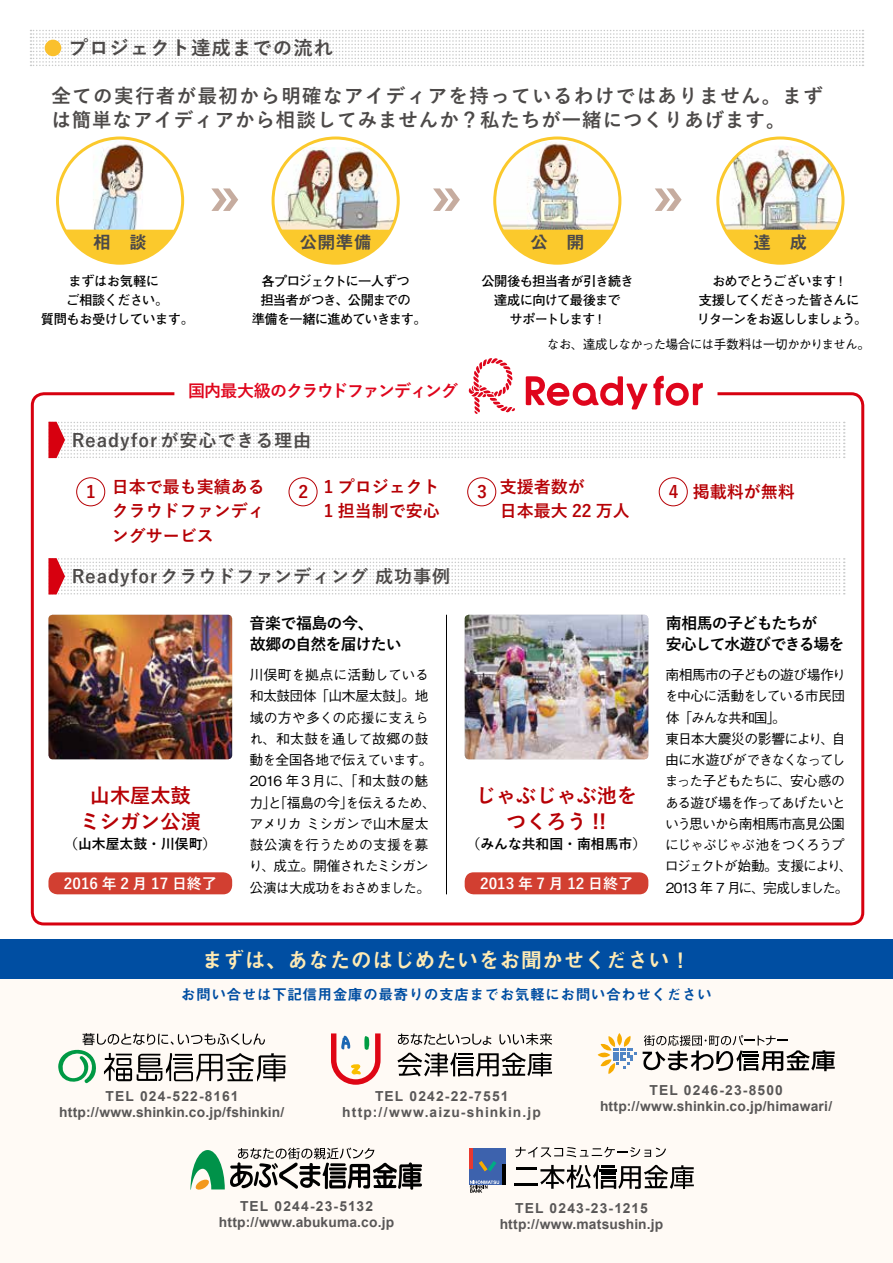
<style>
.page{position:relative;width:893px;height:1263px;background:#fff}
.page>*{position:absolute;margin:0;border:0;box-sizing:border-box;transform-origin:0 0}
.t1{font:21.3px "Midashi Go Pro MB31";color:#feeab4}
.t2{font:700 20.25px/25.5px "Yu Go";color:#b60005;text-align:center}
.t3{font:700 19.5px/23.4px "Yu Go";letter-spacing:.075em;color:#4c4948}
.t4{font:700 19.5px "Yu Go";letter-spacing:.05em;color:#4c4948}
.t5{font:700 18px "Yu Go";letter-spacing:.05em;color:#4c4948}
.t6{font:18px "Midashi Go Pro MB31";color:#4c4948}
.t7{font:700 16.95px/24.5px "Yu Go";color:#b60005}
.t8{font:700 16.95px "Yu Go";letter-spacing:-.06em;color:#df051c}
.t9{font:700 15.9px/21.3px "Yu Go";letter-spacing:-.05em;color:#000}
.t10{font:14.85px "Midashi Go Pro MB31";letter-spacing:.02em;color:#004ea2}
.t11{font:700 14.85px "Yu Go";color:#fff}
.t12{font:700 13.8px/15.9px "Arial";letter-spacing:.03em;color:#595757;text-align:center}
.t13{font:500 13.8px/21.3px "Gothic BBB Pro";letter-spacing:-.085em;color:#000}
.t14{font:500 13.8px/21.3px "Gothic BBB Pro";letter-spacing:-.025em;color:#000}
.t15{font:700 13.8px/15.9px "Arial";letter-spacing:.085em;color:#595757;text-align:center}
.t16{font:500 13.8px/21.3px "Gothic BBB Pro";letter-spacing:-.03em;color:#000}
.t17{font:500 13.8px "Gothic BBB Pro";letter-spacing:-.05em;color:#000}
.t18{font:700 13.8px "Yu Go";color:#000}
.t19{font:500 13.8px "Gothic BBB Pro";letter-spacing:-.08em;color:#000}
.t20{font:500 13.8px "Gothic BBB Pro";letter-spacing:-.075em;color:#000}
.t21{font:700 13.35px/19.2px "Futo Go B101 Pro";letter-spacing:-.06em;color:#000;text-align:center}
.t22{font:700 13.35px/19.2px "Futo Go B101 Pro";letter-spacing:-.08em;color:#000}
.t23{font:700 13.35px/19.2px "Futo Go B101 Pro";letter-spacing:-.04em;color:#000;text-align:center}
.t24{font:700 13.35px "Futo Go B101 Pro";letter-spacing:-.085em;color:#000}
.t25{font:500 12.75px "Gothic BBB Pro";letter-spacing:-.065em;color:#000}
</style>
<div class="page">
<img style="left:93px;top:140px;width:50px;height:90px">
<div style="left:56px;top:136px;width:128px;height:129px;border:3px solid #fbc92c;border-radius:50%"></div>
<svg style="left:273px;top:138px;width:125px;height:125px"></svg>
<img style="left:277px;top:147px;width:121px;height:83px">
<div style="left:272px;top:136px;width:128px;height:129px;border:3px solid #fbc92c;border-radius:50%"></div>
<img style="left:495px;top:142px;width:125px;height:91px">
<div style="left:493px;top:136px;width:128px;height:129px;border:3px solid #fbc92c;border-radius:50%"></div>
<svg style="left:718px;top:138px;width:125px;height:125px"></svg>
<img style="left:723px;top:146px;width:120px;height:87px">
<div style="left:716px;top:136px;width:128px;height:129px;border:3px solid #fbc92c;border-radius:50%"></div>
<div style="left:0;top:979px;width:893px;height:284px;background:#fffaf5"></div>
<div style="left:0;top:939px;width:893px;height:40px;background:#004ea2"></div>
<svg style="left:331px;top:1033px;width:50px;height:52px"></svg>
<svg style="left:397px;top:1053px;width:155px;height:24px"></svg>
<svg style="left:398px;top:1033px;width:93px;height:12px"></svg>
<svg style="left:499px;top:1033px;width:53px;height:12px"></svg>
<svg style="left:58px;top:1033px;width:227px;height:51px"></svg>
<div style="left:469px;top:1148px;width:37px;height:36px;background:#3d62ad"></div>
<hr style="left:502px;top:1164px;width:4px;height:20px;background:#000">
<hr style="left:469px;top:1148px;width:4px;height:20px;background:#e8382f">
<svg style="left:479px;top:1161px;width:17px;height:10px"></svg>
<svg style="left:470px;top:1180px;width:29px;height:12px"></svg>
<hr style="left:516px;top:1167px;width:20px;height:3px;background:#000">
<hr style="left:514px;top:1183px;width:24px;height:2px;background:#000">
<svg style="left:540px;top:1165px;width:154px;height:24px"></svg>
<svg style="left:515px;top:1147px;width:151px;height:10px"></svg>
<svg style="left:191px;top:1147px;width:231px;height:43px"></svg>
<hr style="left:330px;top:1163px;width:16px;height:3px;background:#000;border-radius:2px">
<svg style="left:598px;top:1033px;width:38px;height:41px"></svg>
<svg style="left:643px;top:1035px;width:192px;height:36px"></svg>
<div style="left:31px;top:392px;width:833px;height:533px;border:3px solid #d7000f;border-radius:12px"></div>
<hr style="left:446px;top:615px;width:1px;height:279px;background:#000">
<img style="left:48px;top:615px;width:184px;height:144px">
<div style="left:48px;top:872px;width:184px;height:22px;background:#d23f31;border-radius:9px"></div>
<div style="left:465px;top:872px;width:183px;height:22px;background:#d23f31;border-radius:9px"></div>
<img style="left:465px;top:615px;width:183px;height:144px">
<svg style="left:48px;top:558px;width:797px;height:36px"></svg>
<svg style="left:48px;top:422px;width:797px;height:36px"></svg>
<svg style="left:31px;top:30px;width:832px;height:36px"></svg>
<div style="left:45px;top:40px;width:16px;height:16px;background:#fac02c;border-radius:50%"></div>
<svg style="left:65px;top:230px;width:111px;height:33px"></svg>
<svg style="left:280px;top:230px;width:111px;height:33px"></svg>
<svg style="left:502px;top:230px;width:111px;height:33px"></svg>
<svg style="left:725px;top:230px;width:111px;height:33px"></svg>
<svg style="left:211px;top:188px;width:27px;height:23px"></svg>
<svg style="left:433px;top:188px;width:27px;height:23px"></svg>
<svg style="left:655px;top:188px;width:27px;height:23px"></svg>
<svg style="left:526px;top:376px;width:177px;height:33px"></svg>
<svg style="left:469px;top:358px;width:46px;height:56px"></svg>
<div style="left:76px;top:477px;width:29px;height:29px;border:1px solid #b60005;border-radius:50%"></div>
<div style="left:289px;top:477px;width:29px;height:29px;border:1px solid #b60005;border-radius:50%"></div>
<div style="left:467px;top:477px;width:29px;height:29px;border:1px solid #b60005;border-radius:50%"></div>
<div style="left:659px;top:477px;width:29px;height:29px;border:1px solid #b60005;border-radius:50%"></div>
<h3 class="t4" style="left:69px;top:37px;width:266px">プロジェクト達成までの流れ</h3>
<h3 class="t3" style="left:51px;top:85px;width:773px">全ての実行者が最初から明確なアイディアを持っているわけではありません。まずは簡単なアイディアから相談してみませんか？私たちが一緒につくりあげます。</h3>
<h3 class="t6" style="left:93px;top:228px;width:56px">相　談</h3>
<p class="t23" style="left:41px;top:270px;width:155px">まずはお気軽に<br>ご相談ください。<br>質問もお受けしています。</p>
<h3 class="t6" style="left:299px;top:228px;width:74px">公開準備</h3>
<h3 class="t6" style="left:530px;top:228px;width:56px">公　開</h3>
<p class="t21" style="left:252px;top:270px;width:177px">各プロジェクトに一人ずつ<br>担当者がつき、公開までの<br>準備を一緒に進めていきます。</p>
<p class="t21" style="left:481px;top:270px;width:154px">公開後も担当者が引き続き</p>
<p class="t21" style="left:494px;top:289px;width:128px">達成に向けて最後まで</p>
<p class="t21" style="left:593px;top:308px;width:15px">!</p>
<p class="t24" style="left:509px;top:308px;width:87px">サポートします</p>
<h3 class="t6" style="left:753px;top:228px;width:56px">達　成</h3>
<p class="t22" style="left:697px;top:270px;width:172px;text-indent:15px">おめでとうございます<br>支援してくださった皆さんにリターンをお返ししましょう。</p>
<p class="t21" style="left:834px;top:270px;width:15px">!</p>
<p class="t25" style="left:547px;top:334px;width:325px">なお、達成しなかった場合には手数料は一切かかりません。</p>
<p class="t8" style="left:188px;top:381px;width:271px">国内最大級のクラウドファンディング</p>
<h3 class="t5" style="left:72px;top:430px;width:241px">Readyforが安心できる理由</h3>
<p class="t7" style="left:86px;top:480px;width:11px">1</p>
<p class="t7" style="left:112px;top:475px;width:155px;text-align:justify">日本で最も実績あるクラウドファンディングサービス</p>
<p class="t7" style="left:324px;top:474px;width:118px">1 プロジェクト<br>1 担当制で安心</p>
<p class="t7" style="left:500px;top:474px;width:132px">支援者数が<br>日本最大 22 万人</p>
<p class="t7" style="left:693px;top:480px;width:104px">掲載料が無料</p>
<p class="t7" style="left:299px;top:480px;width:11px">2</p>
<p class="t7" style="left:477px;top:480px;width:11px">3</p>
<p class="t7" style="left:669px;top:480px;width:11px">4</p>
<h3 class="t5" style="left:72px;top:566px;width:380px">Readyforクラウドファンディング成功事例</h3>
<h2 class="t2" style="left:80px;top:783px;width:123px">山木屋太鼓ミシガン公演</h2>
<p class="t18" style="left:64px;top:837px;width:154px">（山木屋太鼓・川俣町(</p>
<p class="t11" style="left:64px;top:875px;width:154px">2016 年 2 月 17 日終了</p>
<p class="t9" style="left:250px;top:613px;width:154px">音楽で福島の今、<br>故郷の自然を届けたい</p>
<p class="t14" style="left:249px;top:662px;width:188px">川俣町を拠点に活動している和太鼓団体「山木屋太鼓」。地域の方や多くの応援に支えられ、和太鼓を通して故郷の鼓動を全国各地で伝えています。<br>2016 年３月に、「和太鼓の魅力 「と」 福島の今を伝えるため、</p>
<p class="t16" style="left:249px;top:790px;width:181px;text-indent:91px">」<br>アメリカミシガンで山木屋太鼓公演を行うための支援を募り、成立。開催されたミシガン</p>
<p class="t19" style="left:250px;top:876px;width:182px">公演は大成功をおさめました。</p>
<h2 class="t2" style="left:476px;top:783px;width:163px">じゃぶじゃぶ池をつくろう !!</h2>
<p class="t18" style="left:466px;top:837px;width:181px">（みんな共和国・南相馬市(</p>
<p class="t11" style="left:480px;top:875px;width:154px">2013 年 7 月 12 日終了</p>
<p class="t9" style="left:666px;top:613px;width:180px">南相馬の子どもたちが<br>安心して水遊びできる場を</p>
<p class="t17" style="left:666px;top:664px;width:182px">南相馬市の子どもの遊び場作り</p>
<p class="t20" style="left:665px;top:685px;width:182px">を中心に活動をしている市民団</p>
<p class="t17" style="left:666px;top:706px;width:122px">体「みんな共和国。「</p>
<p class="t17" style="left:832px;top:727px;width:15px">自</p>
<p class="t13" style="left:665px;top:726px;width:189px">東日本大震災の影響により、<br>由に水遊びができなくなってしまった子どもたちに、安心感のある遊び場を作ってあげたいという思いから南相馬市高見公園にじゃぶじゃぶ池をつくろうプロジェクトが始動。支援により、<br>2013 年 7 月に、完成しました。</p>
<h1 class="t1" style="left:202px;top:943px;width:490px">まずは、あなたのはじめたいをお聞かせください!</h1>
<p class="t10" style="left:181px;top:982px;width:532px">お問い合せは下記信用金庫の最寄りの支店までお気軽にお問い合わせください</p>
<p class="t12" style="left:59px;top:1089px;width:227px">TEL 024-522-8161 http://www.shinkin.co j p. /fshinkin/</p>
<p class="t15" style="left:342px;top:1088px;width:200px">TEL 0242-22-7551 http://www.aizu-shinkin.jp</p>
<p class="t12" style="left:600px;top:1083px;width:234px">TEL 0246-23-8500 http://www.shinkin.co j p. /himawari/</p>
<p class="t12" style="left:219px;top:1198px;width:177px">TEL 0244-23-5132 http://www.abukuma.co j p.</p>
<p class="t12" style="left:500px;top:1200px;width:165px">TEL 0243-23-1215 http://www.matsushin j p.</p>
</div>
